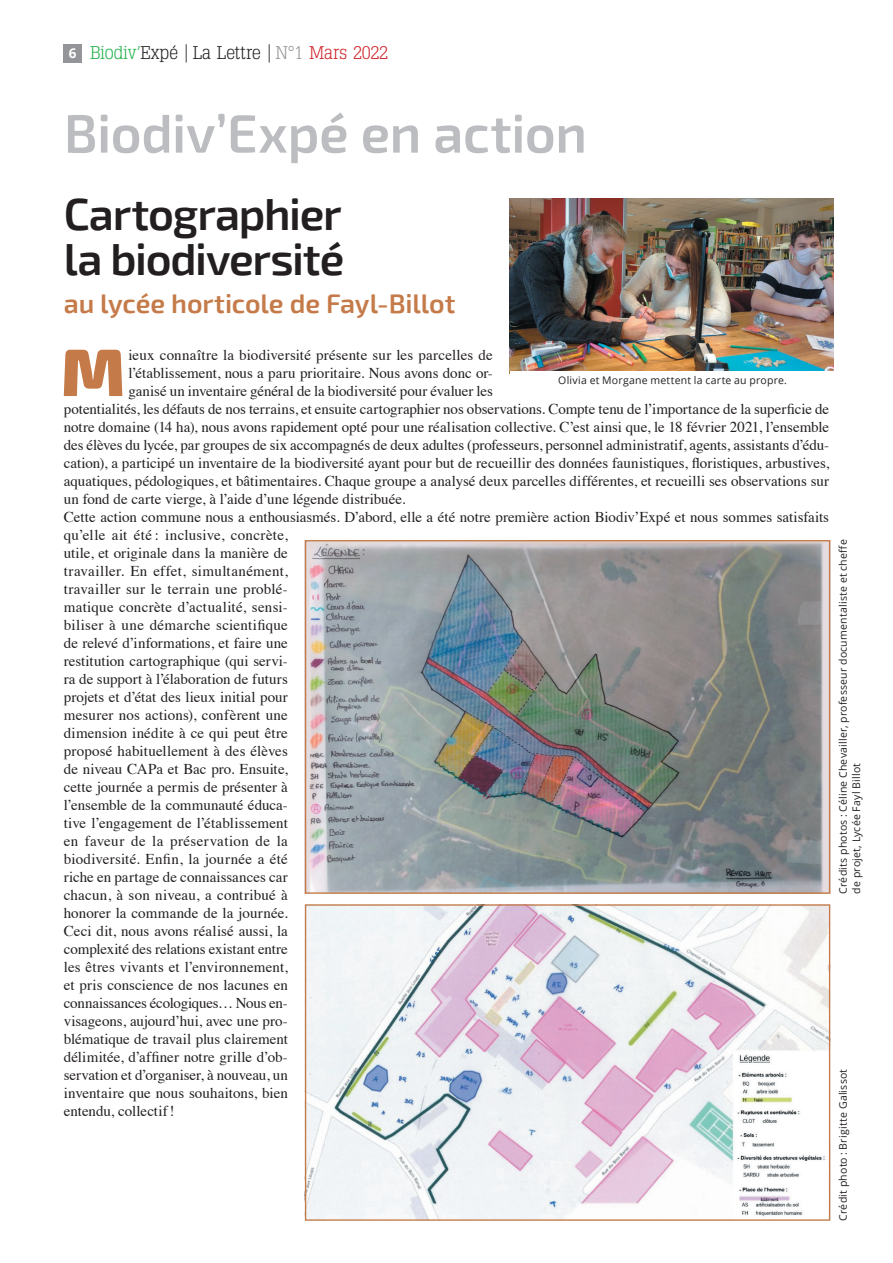
<style>
.page{position:relative;width:893px;height:1263px;background:#fff}
.page>*{position:absolute;margin:0;border:0;box-sizing:border-box;transform-origin:0 0}
.t1{font:900 67.2px "Exo 2";color:#c57b49}
.t2{font:600 54px "Exo 2";letter-spacing:-.01em;color:#bcbdc0}
.t3{font:600 45px/45px "Exo 2";letter-spacing:-.03em;color:#231f20}
.t4{font:600 27px "Exo 2";letter-spacing:-.005em;color:#c57b49}
.t5{font:300 18px "Typo Slabserif";color:#231f20}
.t6{font:15px "Times";color:#231f20}
.t7{font:15px "Times";letter-spacing:.02em;color:#231f20}
.t8{font:15px "Times";letter-spacing:.025em;color:#231f20}
.t9{font:10.5px/13.5px "Open Sans";letter-spacing:.02em;color:#231f20}
.s1{font-family:"Open Sans";font-weight:700;font-size:13.5px;color:#fff}
.s2{color:#23b24b}
.s3{font-family:"Open Sans"}
.s4{color:#939598}
.s5{color:#d1232a}
</style>
<div class="page">
<div style="left:64px;top:44px;width:18px;height:18px;background:#939598"></div>
<img style="left:510px;top:198px;width:324px;height:173px">
<img style="left:307px;top:542px;width:521px;height:350px">
<img style="left:307px;top:906px;width:521px;height:313px">
<div style="left:305px;top:904px;width:525px;height:317px;border:1px solid #c57b49"></div>
<p class="t5" style="left:69px;top:43px;width:321px"><span class="s1">6</span> <span class="s2">Biodiv’</span>Expé <span class="s3">|</span>La Lettre <span class="s3">|</span><span class="s4">N°1</span> <span class="s5">Mars 2022</span></p>
<h2 class="t2" style="left:64px;top:102px;width:525px">Biodiv’Expé en action</h2>
<h3 class="t3" style="left:64px;top:192px;width:282px">Cartographier la biodiversité</h3>
<h3 class="t4" style="left:64px;top:288px;width:393px">au lycée horticole de Fayl-Billot</h3>
<h1 class="t1" style="left:61px;top:331px;width:65px">M</h1>
<p class="t6" style="left:128px;top:341px;width:366px">ieux connaître la biodiversité présente sur les parcelles de</p>
<p class="t6" style="left:128px;top:359px;width:366px">l’établissement, nous a paru prioritaire. Nous avons donc or-</p>
<p class="t6" style="left:128px;top:377px;width:366px">ganisé un inventaire général de la biodiversité pour évaluer les</p>
<p class="t6" style="left:64px;top:395px;width:767px">potentialités, les défauts de nos terrains, et ensuite cartographier nos observations. Compte tenu de l’importance de la superficie de</p>
<p class="t6" style="left:64px;top:413px;width:767px">notre domaine (14 ha), nous avons rapidement opté pour une réalisation collective. C’est ainsi que, le 18 février 2021, l’ensemble</p>
<p class="t6" style="left:64px;top:431px;width:767px">des élèves du lycée, par groupes de six accompagnés de deux adultes (professeurs, personnel administratif, agents, assistants d’édu-</p>
<p class="t6" style="left:64px;top:449px;width:767px">cation), a participé un inventaire de la biodiversité ayant pour but de recueillir des données faunistiques, floristiques, arbustives,</p>
<p class="t6" style="left:64px;top:467px;width:767px">aquatiques, pédologiques, et bâtimentaires. Chaque groupe a analysé deux parcelles différentes, et recueilli ses observations sur</p>
<p class="t6" style="left:64px;top:485px;width:343px">un fond de carte vierge, à l’aide d’une légende distribuée.</p>
<p class="t6" style="left:64px;top:503px;width:767px">Cette action commune nous a enthousiasmés. D’abord, elle a été notre première action Biodiv’Expé et nous sommes satisfaits</p>
<p class="t7" style="left:64px;top:521px;width:226px">qu’elle ait été : inclusive, concrète,</p>
<p class="t6" style="left:64px;top:539px;width:226px">utile, et originale dans la manière de</p>
<p class="t7" style="left:64px;top:557px;width:226px">travailler. En effet, simultanément,</p>
<p class="t7" style="left:64px;top:575px;width:226px">travailler sur le terrain une problé-</p>
<p class="t7" style="left:64px;top:593px;width:226px">matique concrète d’actualité, sensi-</p>
<p class="t7" style="left:64px;top:611px;width:226px">biliser à une démarche scientifique</p>
<p class="t6" style="left:64px;top:629px;width:226px">de relevé d’informations, et faire une</p>
<p class="t6" style="left:64px;top:647px;width:226px">restitution cartographique (qui servi-</p>
<p class="t6" style="left:64px;top:665px;width:226px">ra de support à l’élaboration de futurs</p>
<p class="t6" style="left:64px;top:683px;width:226px">projets et d’état des lieux initial pour</p>
<p class="t6" style="left:64px;top:701px;width:226px">mesurer nos actions), confèrent une</p>
<p class="t6" style="left:64px;top:719px;width:226px">dimension inédite à ce qui peut être</p>
<p class="t6" style="left:64px;top:737px;width:226px">proposé habituellement à des élèves</p>
<p class="t6" style="left:64px;top:755px;width:226px">de niveau CAPa et Bac pro. Ensuite,</p>
<p class="t6" style="left:64px;top:773px;width:226px">cette journée a permis de présenter à</p>
<p class="t6" style="left:64px;top:791px;width:226px">l’ensemble de la communauté éduca-</p>
<p class="t6" style="left:64px;top:809px;width:226px">tive l’engagement de l’établissement</p>
<p class="t8" style="left:64px;top:827px;width:226px">en faveur de la préservation de la</p>
<p class="t6" style="left:64px;top:845px;width:226px">biodiversité. Enfin, la journée a été</p>
<p class="t6" style="left:64px;top:863px;width:226px">riche en partage de connaissances car</p>
<p class="t6" style="left:64px;top:881px;width:226px">chacun, à son niveau, a contribué à</p>
<p class="t6" style="left:64px;top:899px;width:226px">honorer la commande de la journée.</p>
<p class="t6" style="left:64px;top:917px;width:226px">Ceci dit, nous avons réalisé aussi, la</p>
<p class="t6" style="left:64px;top:935px;width:226px">complexité des relations existant entre</p>
<p class="t6" style="left:64px;top:953px;width:226px">les êtres vivants et l’environnement,</p>
<p class="t6" style="left:64px;top:971px;width:226px">et pris conscience de nos lacunes en</p>
<p class="t6" style="left:64px;top:989px;width:226px">connaissances écologiques… Nous en-</p>
<p class="t6" style="left:64px;top:1007px;width:226px">visageons, aujourd’hui, avec une pro-</p>
<p class="t6" style="left:64px;top:1025px;width:226px">blématique de travail plus clairement</p>
<p class="t6" style="left:64px;top:1043px;width:226px">délimitée, d’affiner notre grille d’ob-</p>
<p class="t6" style="left:64px;top:1061px;width:226px">servation et d’organiser, à nouveau, un</p>
<p class="t6" style="left:64px;top:1079px;width:226px">inventaire que nous souhaitons, bien</p>
<p class="t6" style="left:64px;top:1097px;width:112px">entendu, collectif!</p>
<p class="t9" style="left:558px;top:373px;width:230px">Olivia et Morgane mettent la carte au propre.</p>
<p class="t9" style="left:836px;top:894px;width:356px;rotate:-90deg">Crédits photos : Céline Chevailler, professeur documentaliste et cheffe de projet, Lycée Fayl Billot</p>
<p class="t9" style="left:836px;top:1221px;width:153px;rotate:-90deg">Crédit photo : Brigitte Galissot</p>
</div>
